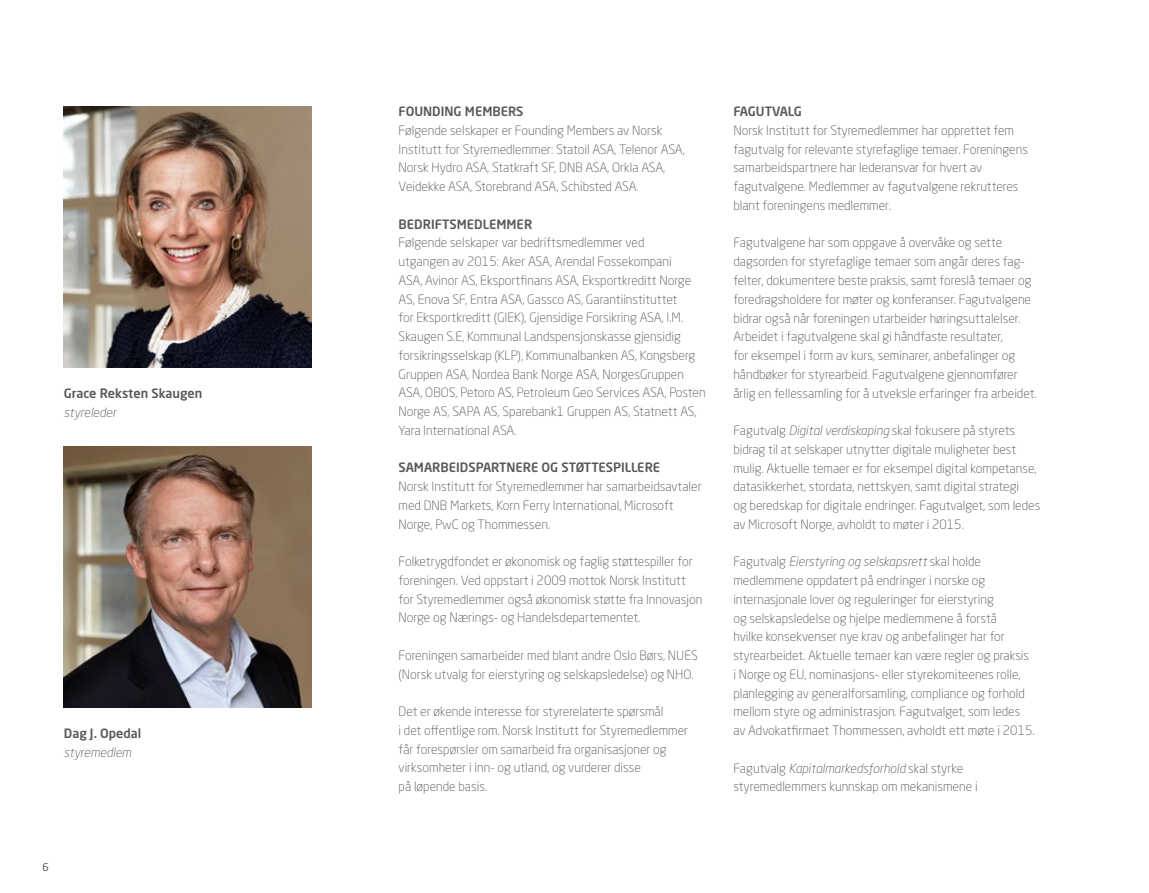
<style>
.page{position:relative;width:1149px;height:893px;background:#fff}
.page>*{position:absolute;margin:0;border:0;box-sizing:border-box;transform-origin:0 0}
.t1{font:300 12.75px/18.8px "Neo Sans Std";color:#58595b}
.t2{font:500 12.75px "Neo Sans Std";color:#58595b}
.t3{font:italic 300 12.75px "Neo Sans Std";color:#58595b}
.t4{font:500 12.75px "Neo Sans Std";letter-spacing:-.02em;color:#58595b}
.t5{font:10.5px "Neo Sans Std";color:#58595b}
.s1{font-style:italic}
</style>
<div class="page">
<img style="left:64px;top:106px;width:247px;height:261px">
<img style="left:64px;top:446px;width:247px;height:261px">
<p class="t2" style="left:64px;top:385px;width:140px">Grace Reksten Skaugen</p>
<p class="t3" style="left:64px;top:405px;width:54px">styreleder</p>
<p class="t2" style="left:64px;top:726px;width:79px">Dag J. Opedal</p>
<p class="t3" style="left:64px;top:745px;width:69px">styremedlem</p>
<p class="t5" style="left:43px;top:861px;width:8px">6</p>
<p class="t2" style="left:398px;top:103px;width:126px">FOUNDING MEMBERS</p>
<p class="t1" style="left:398px;top:121px;width:288px">Følgende selskaper er Founding Members av Norsk Institutt for Styremedlemmer: Statoil ASA, Telenor ASA, Norsk Hydro ASA, Statkraft SF, DNB ASA, Orkla ASA, Veidekke ASA, Storebrand ASA, Schibsted ASA.</p>
<p class="t2" style="left:398px;top:216px;width:135px">BEDRIFTSMEDLEMMER</p>
<p class="t1" style="left:398px;top:233px;width:308px">Følgende selskaper var bedriftsmedlemmer ved<br>utgangen av 2015: Aker ASA, Arendal Fossekompani<br>ASA, Avinor AS, Eksportfinans ASA, Eksportkreditt Norge AS, Enova SF, Entra ASA, Gassco AS, Garantiinstituttet<br>for Eksportkreditt (GIEK), Gjensidige Forsikring ASA, I.M.<br>Skaugen S.E, Kommunal Landspensjonskasse gjensidig forsikringsselskap (KLP), Kommunalbanken AS, Kongsberg Gruppen ASA, Nordea Bank Norge ASA, NorgesGruppen ASA, OBOS, Petoro AS, Petroleum Geo Services ASA, Posten Norge AS, SAPA AS, Sparebank1 Gruppen AS, Statnett AS, Yara International ASA.</p>
<p class="t2" style="left:398px;top:460px;width:263px">SAMARBEIDSPARTNERE OG STØTTESPILLERE</p>
<p class="t1" style="left:398px;top:477px;width:304px">Norsk Institutt for Styremedlemmer har samarbeidsavtaler med DNB Markets, Korn Ferry International, Microsoft<br>Norge, PwC og Thommessen.</p>
<p class="t1" style="left:398px;top:552px;width:305px">Folketrygdfondet er økonomisk og faglig støttespiller for foreningen. Ved oppstart i 2009 mottok Norsk Institutt for Styremedlemmer også økonomisk støtte fra Innovasjon Norge og Nærings- og Handelsdepartementet.</p>
<p class="t1" style="left:398px;top:646px;width:301px">Foreningen samarbeider med blant andre Oslo Børs, NUES (Norsk utvalg for eierstyring og selskapsledelse) og NHO.</p>
<p class="t1" style="left:398px;top:702px;width:291px">Det er økende interesse for styrerelaterte spørsmål<br>i det offentlige rom. Norsk Institutt for Styremedlemmer får forespørsler om samarbeid fra organisasjoner og virksomheter i inn- og utland, og vurderer disse<br>på løpende basis.</p>
<p class="t4" style="left:733px;top:103px;width:70px">FAGUTVALG</p>
<p class="t1" style="left:733px;top:121px;width:296px">Norsk Institutt for Styremedlemmer har opprettet fem fagutvalg for relevante styrefaglige temaer. Foreningens samarbeidspartnere har lederansvar for hvert av fagutvalgene. Medlemmer av fagutvalgene rekrutteres blant foreningens medlemmer.</p>
<p class="t1" style="left:733px;top:233px;width:305px">Fagutvalgene har som oppgave å overvåke og sette dagsorden for styrefaglige temaer som angår deres fag&shy;felter, dokumentere beste praksis, samt foreslå temaer og foredragsholdere for møter og konferanser. Fagutvalgene bidrar også når foreningen utarbeider høringsuttalelser.<br>Arbeidet i fagutvalgene skal gi håndfaste resultater,<br>for eksempel i form av kurs, seminarer, anbefalinger og håndbøker for styrearbeid. Fagutvalgene gjennomfører årlig en fellessamling for å utveksle erfaringer fra arbeidet.</p>
<p class="t1" style="left:733px;top:421px;width:308px">Fagutvalg <span class="s1">Digital verdiskaping</span> skal fokusere på styrets bidrag til at selskaper utnytter digitale muligheter best mulig. Aktuelle temaer er for eksempel digital kompetanse, datasikkerhet, stordata, nettskyen, samt digital strategi<br>og beredskap for digitale endringer. Fagutvalget, som ledes av Microsoft Norge, avholdt to møter i 2015.</p>
<p class="t1" style="left:733px;top:552px;width:303px">Fagutvalg <span class="s1">Eierstyring og selskapsrett</span> skal holde medlemmene oppdatert på endringer i norske og internasjonale lover og reguleringer for eierstyring<br>og selskapsledelse og hjelpe medlemmene å forstå<br>hvilke konsekvenser nye krav og anbefalinger har for styrearbeidet. Aktuelle temaer kan være regler og praksis i Norge og EU, nominasjons- eller styrekomiteenes rolle, planlegging av generalforsamling, compliance og forhold mellom styre og administrasjon. Fagutvalget, som ledes av Advokatfirmaet Thommessen, avholdt ett møte i 2015.</p>
<p class="t1" style="left:733px;top:758px;width:246px">Fagutvalg <span class="s1">Kapitalmarkedsforhold</span> skal styrke styremedlemmers kunnskap om mekanismene i</p>
</div>
